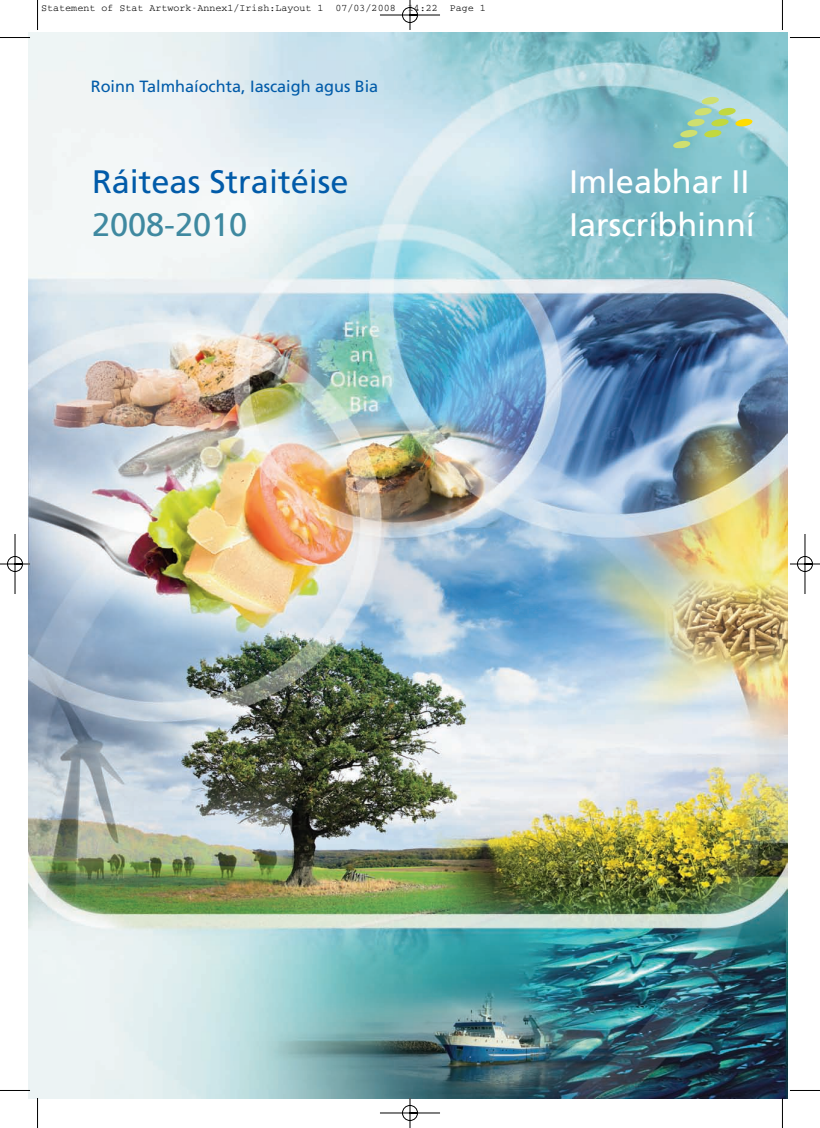
<style>
.page{position:relative;width:820px;height:1128px;background:#fff}
.page>*{position:absolute;margin:0;border:0;box-sizing:border-box;transform-origin:0 0}
.t1{font:32.5px/42.5px "Frutiger";color:#fff}
.t2{font:32.5px "Frutiger";color:#015ba9}
.t3{font:32.5px "Frutiger";color:#3f89a0}
.t4{font:16.25px "Frutiger";color:#015ba9}
.t5{font:10px "Courier";color:#000}
</style>
<div class="page">
<img style="left:0;top:0;width:819px;height:1127px">
<p class="t5" style="left:41px;top:5px;width:445px">Statement of Stat Artwork-Annex1/Irish:Layout 1 07/03/2008 14:22 Page 1</p>
<h2 class="t4" style="left:91px;top:80px;width:289px">Roinn Talmhaíochta, Iascaigh agus Bia</h2>
<h1 class="t2" style="left:92px;top:169px;width:258px">Ráiteas Straitéise</h1>
<h1 class="t3" style="left:92px;top:211px;width:157px">2008-2010</h1>
<h1 class="t1" style="left:568px;top:163px;width:187px">Imleabhar II<br>Iarscríbhinní</h1>
</div>
